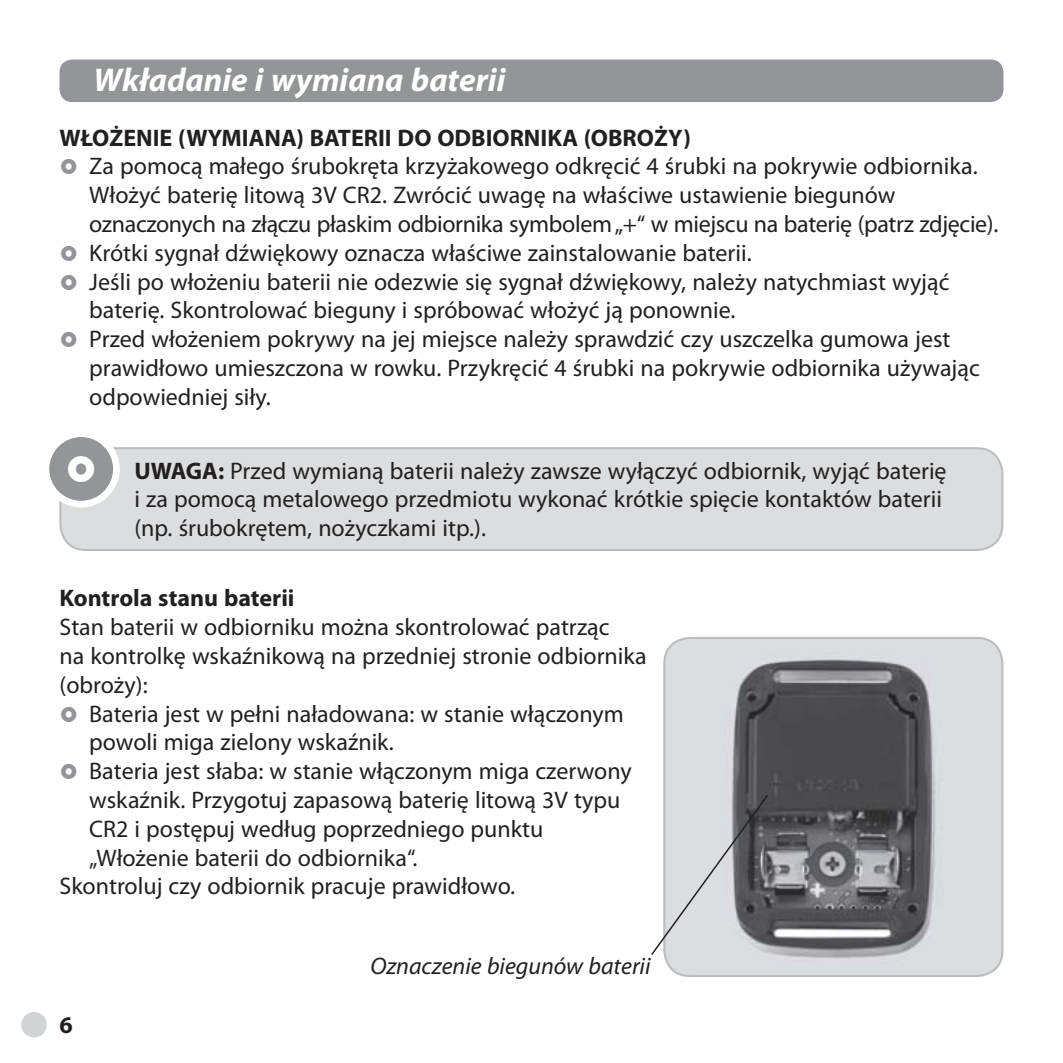
<style>
.page{position:relative;width:1063px;height:1063px;background:#fff}
.page>*{position:absolute;margin:0;border:0;box-sizing:border-box;transform-origin:0 0}
.t1{font:italic 700 33px "Myriad Pro";color:#fff}
.t2{font:24px/28.8px "Myriad Pro";color:#231f20}
.t3{font:700 24px "Myriad Pro";color:#231f20}
.t4{font:italic 24px "Myriad Pro";color:#231f20}
.s1{font-weight:700}
</style>
<div class="page">
<div style="left:60px;top:60px;width:943px;height:42px;background:#939598;border-radius:13px"></div>
<div style="left:664px;top:638px;width:338px;height:338px;background:#dcddde;border-radius:26px"></div>
<img style="left:732px;top:659px;width:204px;height:299px">
<div style="left:663px;top:637px;width:340px;height:340px;border:2px solid #bbbdc0;border-radius:26px"></div>
<svg style="left:651px;top:793px;width:119px;height:164px"></svg>
<div style="left:60px;top:448px;width:942px;height:102px;background:#dcddde;border-radius:26px"></div>
<div style="left:59px;top:447px;width:944px;height:104px;border:2px solid #bbbdc0;border-radius:26px"></div>
<div style="left:46px;top:434px;width:70px;height:70px;background:#939598;border-radius:50%"></div>
<div style="left:43px;top:430px;width:77px;height:78px;border:7px solid #fff;border-radius:50%"></div>
<div style="left:21px;top:1012px;width:26px;height:25px;background:#d1d3d4;border-radius:50%"></div>
<h1 class="t1" style="left:94px;top:68px;width:413px">Wkładanie i wymiana baterii</h1>
<p class="t3" style="left:60px;top:128px;width:633px">WŁOŻENIE (WYMIANA) BATERII DO ODBIORNIKA (OBROŻY)</p>
<p class="t2" style="left:89px;top:154px;width:911px">Za pomocą małego śrubokręta krzyżakowego odkręcić 4 śrubki na pokrywie odbiornika.<br>Włożyć baterię litową 3V CR2. Zwrócić uwagę na właściwe ustawienie biegunów oznaczonych na złączu płaskim odbiornika symbolem „+“ w miejscu na baterię (patrz zdjęcie).<br>Krótki sygnał dźwiękowy oznacza właściwe zainstalowanie baterii.<br>Jeśli po włożeniu baterii nie odezwie się sygnał dźwiękowy, należy natychmiast wyjąć baterię. Skontrolować bieguny i spróbować włożyć ją ponownie.<br>Przed włożeniem pokrywy na jej miejsce należy sprawdzić czy uszczelka gumowa jest prawidłowo umieszczona w rowku. Przykręcić 4 śrubki na pokrywie odbiornika używając odpowiedniej siły.</p>
<p class="t2" style="left:134px;top:459px;width:814px"><span class="s1">UWAGA:</span> Przed wymianą baterii należy zawsze wyłączyć odbiornik, wyjąć baterię i za pomocą metalowego przedmiotu wykonać krótkie spięcie kontaktów baterii (np. śrubokrętem, nożyczkami itp.).</p>
<p class="t3" style="left:60px;top:589px;width:237px">Kontrola stanu baterii</p>
<p class="t2" style="left:60px;top:615px;width:589px">Stan baterii w odbiorniku można skontrolować patrząc<br>na kontrolkę wskaźnikową na przedniej stronie odbiornika (obroży):</p>
<p class="t2" style="left:89px;top:702px;width:536px">Bateria jest w pełni naładowana: w stanie włączonym</p>
<p class="t2" style="left:89px;top:730px;width:306px">powoli miga zielony wskaźnik.</p>
<p class="t2" style="left:89px;top:759px;width:544px">Bateria jest słaba: w stanie włączonym miga czerwony</p>
<p class="t2" style="left:89px;top:788px;width:533px">wskaźnik. Przygotuj zapasową baterię litową 3V typu</p>
<p class="t2" style="left:89px;top:817px;width:455px">CR2 i postępuj według poprzedniego punktu</p>
<p class="t2" style="left:89px;top:846px;width:330px">„Włożenie baterii do odbiornika“.</p>
<p class="t2" style="left:60px;top:874px;width:457px">Skontroluj czy odbiornik pracuje prawidłowo.</p>
<p class="t3" style="left:60px;top:1016px;width:15px">6</p>
<p class="t4" style="left:370px;top:957px;width:282px">Oznaczenie biegunów baterii</p>
</div>
